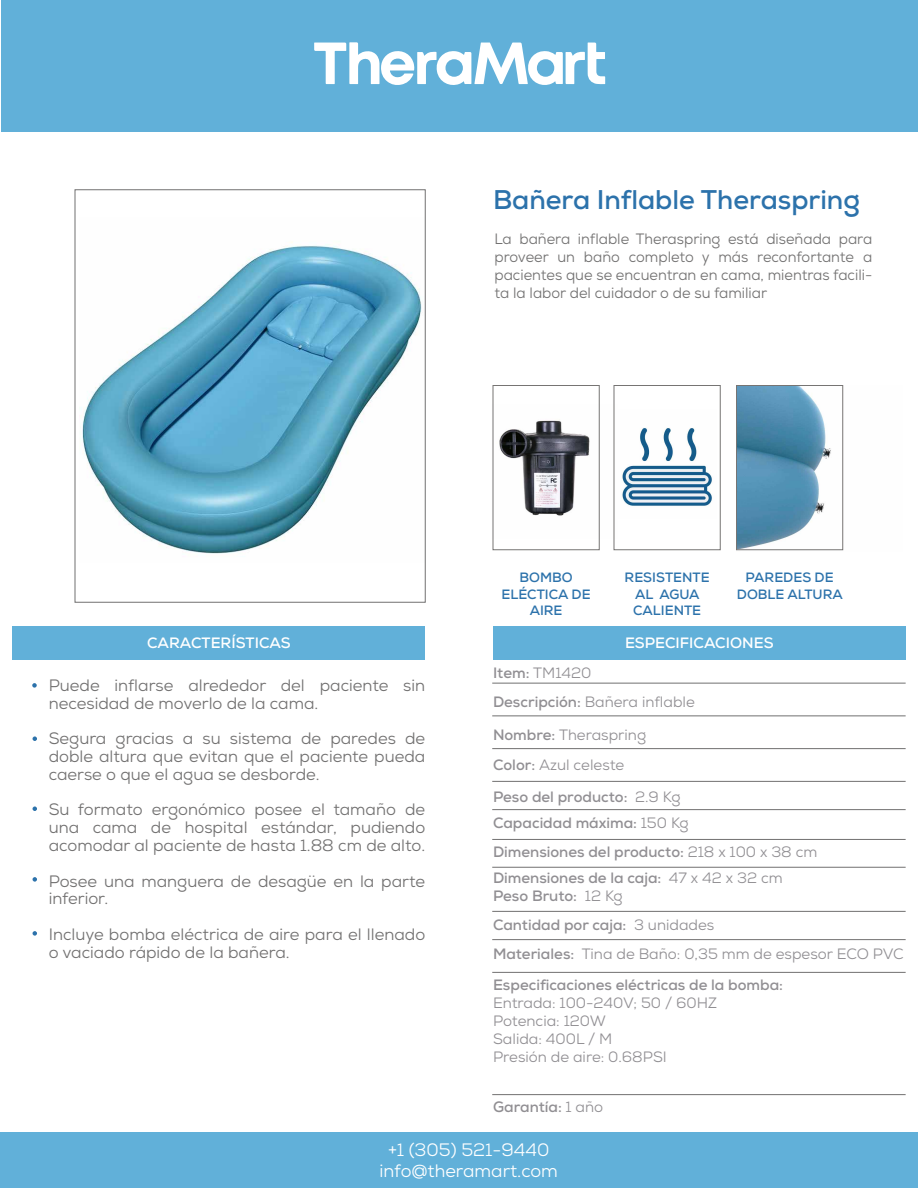
<style>
.page{position:relative;width:918px;height:1188px;background:#fff}
.page>*{position:absolute;margin:0;border:0;box-sizing:border-box;transform-origin:0 0}
.t1{font:700 27px "Nexa";color:#2c72ab}
.t2{font:18px/21.6px "Nexa";color:#fff;text-align:center}
.t3{font:16.5px/17.7px "Nexa";color:#717070}
.t4{font:700 15px/31.2px "Nexa";color:#918f93}
.t5{font:15px/18px "Nexa";color:#717070;text-align:justify}
.t6{font:15px/18px "Nexa";color:#918f93}
.t7{font:700 15px "Nexa";color:#fff}
.t8{font:700 13.5px/16.2px "Nexa";color:#2c72ab;text-align:center}
.s1{font-weight:700}
.s2{font-weight:400}
</style>
<div class="page">
<img style="left:736px;top:386px;width:108px;height:165px">
<img style="left:492px;top:404px;width:122px;height:135px">
<img style="left:82px;top:241px;width:340px;height:313px">
<svg style="left:32px;top:683px;width:5px;height:5px"></svg>
<svg style="left:33px;top:736px;width:4px;height:5px"></svg>
<svg style="left:33px;top:807px;width:4px;height:4px"></svg>
<svg style="left:33px;top:931px;width:4px;height:5px"></svg>
<svg style="left:33px;top:877px;width:4px;height:5px"></svg>
<div style="left:0;top:1132px;width:918px;height:56px;background:#61b0d9"></div>
<div style="left:13px;top:626px;width:412px;height:34px;background:#61b0d9"></div>
<div style="left:493px;top:626px;width:413px;height:34px;background:#61b0d9"></div>
<hr style="left:492px;top:683px;width:414px;height:1px;background:#717070">
<hr style="left:492px;top:716px;width:414px;height:1px;background:#717070">
<hr style="left:492px;top:748px;width:414px;height:1px;background:#717070">
<hr style="left:492px;top:781px;width:414px;height:1px;background:#717070">
<hr style="left:492px;top:809px;width:414px;height:1px;background:#717070">
<hr style="left:492px;top:839px;width:414px;height:1px;background:#717070">
<hr style="left:492px;top:867px;width:414px;height:1px;background:#717070">
<hr style="left:492px;top:911px;width:414px;height:1px;background:#717070">
<hr style="left:492px;top:939px;width:414px;height:1px;background:#717070">
<hr style="left:492px;top:972px;width:414px;height:1px;background:#717070">
<hr style="left:492px;top:1094px;width:414px;height:1px;background:#717070">
<div style="left:493px;top:385px;width:107px;height:165px;border:1px solid #767473"></div>
<div style="left:614px;top:385px;width:107px;height:165px;border:1px solid #767473"></div>
<div style="left:736px;top:385px;width:107px;height:165px;border:1px solid #767473"></div>
<img style="left:622px;top:428px;width:90px;height:78px">
<div style="left:1px;top:0;width:917px;height:132px;background:#61b0d9"></div>
<svg style="left:314px;top:42px;width:291px;height:43px"></svg>
<h1 class="t1" style="left:493px;top:182px;width:369px">Bañera Inflable Theraspring</h1>
<p class="t5" style="left:495px;top:230px;width:379px">La bañera inflable Theraspring está diseñada para proveer un baño completo y más reconfortante a pacientes que se encuentran en cama, mientras facili&shy;ta la labor del cuidador o de su familiar</p>
<p class="t8" style="left:502px;top:570px;width:91px">BOMBO<br>ELÉCTICA DE<br>AIRE</p>
<p class="t8" style="left:737px;top:570px;width:107px">PAREDES DE<br>DOBLE ALTURA</p>
<p class="t8" style="left:625px;top:570px;width:86px">RESISTENTE<br>AL AGUA<br>CALIENTE</p>
<p class="t7" style="left:147px;top:633px;width:145px">CARACTERÍSTICAS</p>
<p class="t7" style="left:625px;top:633px;width:150px">ESPECIFICACIONES</p>
<p class="t3" style="left:49px;top:677px;width:378px">Puede inflarse alrededor del paciente sin necesidad de moverlo de la cama.</p>
<p class="t3" style="left:49px;top:730px;width:378px;text-align:justify">Segura gracias a su sistema de paredes de doble altura que evitan que el paciente pueda caerse o que el agua se desborde.</p>
<p class="t3" style="left:49px;top:801px;width:378px;text-align:justify">Su formato ergonómico posee el tamaño de una cama de hospital estándar, pudiendo acomodar al paciente de hasta 1.88 cm de alto.</p>
<p class="t3" style="left:49px;top:872px;width:378px">Posee una manguera de desagüe en la parte inferior.</p>
<p class="t3" style="left:49px;top:925px;width:378px">Incluye bomba eléctrica de aire para el llenado o vaciado rápido de la bañera.</p>
<p class="t6" style="left:493px;top:664px;width:100px"><span class="s1">Item:</span> TM1420</p>
<p class="t6" style="left:493px;top:693px;width:203px"><span class="s1">Descripción:</span> Bañera inflable</p>
<p class="t6" style="left:493px;top:726px;width:155px"><span class="s1">Nombre:</span> Theraspring</p>
<p class="t6" style="left:493px;top:756px;width:133px"><span class="s1">Color:</span> Azul celeste</p>
<p class="t4" style="left:493px;top:783px;width:197px;line-height:26.7px">Peso del producto: <span class="s2">2.9 Kg<br></span>Capacidad máxima: <span class="s2">150 Kg</span></p>
<p class="t4" style="left:493px;top:837px;width:326px">Dimensiones del producto: <span class="s2">218 x 100 x 38 cm</span></p>
<p class="t4" style="left:493px;top:869px;width:291px;line-height:18px">Dimensiones de la caja: <span class="s2">47 x 42 x 32 cm<br></span>Peso Bruto: <span class="s2">12 Kg</span></p>
<p class="t4" style="left:493px;top:909px;width:223px">Cantidad por caja: <span class="s2">3 unidades</span></p>
<p class="t4" style="left:493px;top:938px;width:412px">Materiales: <span class="s2">Tina de Baño: 0,35 mm de espesor ECO PVC<br></span>Especificaciones eléctricas de la bomba:</p>
<p class="t6" style="left:493px;top:994px;width:226px">Entrada: 100-240V; 50 / 60HZ<br>Potencia: 120W<br>Salida: 400L / M<br>Presión de aire: 0.68PSI</p>
<p class="t4" style="left:493px;top:1091px;width:112px">Garantía: <span class="s2">1 año</span></p>
<p class="t2" style="left:380px;top:1139px;width:180px">+1 (305) 521-9440 info@theramart.com</p>
</div>
